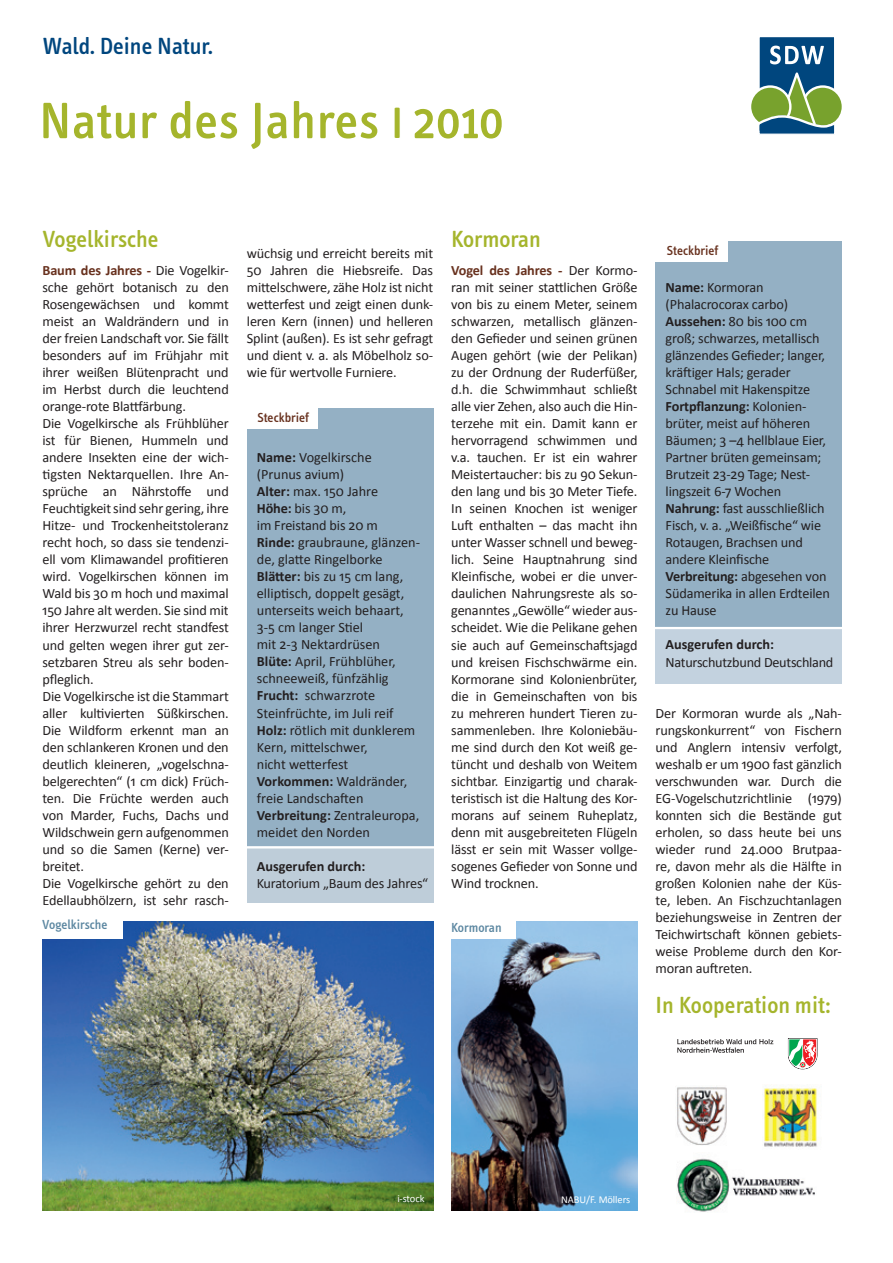
<style>
.page{position:relative;width:893px;height:1263px;background:#fff}
.page>*{position:absolute;margin:0;border:0;box-sizing:border-box;transform-origin:0 0}
.t1{font:500 52.5px "Info Text";letter-spacing:.015em;color:#a5b52c}
.t2{font:500 24px "Info Text";color:#a5b52c}
.t3{font:500 24px "Info Text";color:#00467e}
.t4{font:14.25px/17px "Calibri";letter-spacing:-.01em;color:#231f20}
.t5{font:700 14.25px "Calibri";color:#231f20}
.t6{font:500 13.5px "Info Text";color:#5c87a1}
.t7{font:500 13.5px "Info Text";color:#68311e}
.t8{font:10.5px "Calibri";letter-spacing:-.01em;color:#fff}
.s1{font-size:45px}
.s2{font-weight:700;color:#68311e}
.s3{font-weight:700}
</style>
<div class="page">
<div style="left:656px;top:628px;width:186px;height:55px;background:#c3d2df"></div>
<div style="left:656px;top:241px;width:186px;height:387px;background:#94b0c4"></div>
<svg style="left:750px;top:87px;width:40px;height:40px"></svg>
<div style="left:749px;top:85px;width:42px;height:43px;border:2px solid #fff;border-radius:50%"></div>
<svg style="left:758px;top:37px;width:84px;height:98px"></svg>
<img style="left:451px;top:921px;width:187px;height:290px">
<img style="left:43px;top:921px;width:390px;height:290px">
<div style="left:23px;top:917px;width:100px;height:21px;background:#fff"></div>
<div style="left:441px;top:911px;width:75px;height:27px;background:#fff"></div>
<div style="left:648px;top:233px;width:79px;height:28px;background:#fff"></div>
<div style="left:247px;top:408px;width:186px;height:439px;background:#94b0c4"></div>
<div style="left:247px;top:846px;width:186px;height:56px;background:#becdd9"></div>
<div style="left:242px;top:402px;width:76px;height:27px;background:#fff"></div>
<hr style="left:244px;top:846px;width:193px;height:2px;background:#fff">
<hr style="left:653px;top:627px;width:193px;height:2px;background:#fff">
<img style="left:764px;top:1088px;width:53px;height:59px">
<img style="left:676px;top:1087px;width:51px;height:58px">
<svg style="left:677px;top:1039px;width:96px;height:14px"></svg>
<svg style="left:788px;top:1038px;width:29px;height:31px"></svg>
<img style="left:676px;top:1158px;width:139px;height:54px">
<h2 class="t3" style="left:43px;top:33px;width:172px">Wald. Deine Natur.</h2>
<h1 class="t1" style="left:39px;top:91px;width:466px">Natur des Jahres <span class="s1">I</span> 2010</h1>
<h2 class="t2" style="left:43px;top:226px;width:117px">Vogelkirsche</h2>
<p class="t4" style="left:43px;top:261px;width:188px"><span class="s2">Baum des Jahres -</span> Die Vogelkir&shy;sche gehört botanisch zu den<br>Rosengewächsen und kommt meist an Waldrändern und in der freien Landschaft vor. Sie fällt besonders auf im Frühjahr mit ihrer weißen Blütenpracht und im Herbst durch die leuchtend orange-rote Blattfärbung.<br>Die Vogelkirsche als Frühblüher ist für Bienen, Hummeln und andere Insekten eine der wich&shy;tigsten Nektarquellen. Ihre An&shy;sprüche an Nährstoffe und<br>Feuchtigkeit sind sehr gering, ihre<br>Hitze- und Trockenheitstoleranz recht hoch, so dass sie tendenzi&shy;ell vom Klimawandel profitieren wird. Vogelkirschen können im<br>Wald bis 30 m hoch und maximal<br>150 Jahre alt werden. Sie sind mit ihrer Herzwurzel recht standfest und gelten wegen ihrer gut zer&shy;setzbaren Streu als sehr boden&shy;pfleglich.<br>Die Vogelkirsche ist die Stammart aller kultivierten Süßkirschen.<br>Die Wildform erkennt man an den schlankeren Kronen und den deutlich kleineren, „vogelschna&shy;belgerechten“ (1 cm dick) Früch&shy;ten. Die Früchte werden auch von Marder, Fuchs, Dachs und<br>Wildschwein gern aufgenommen und so die Samen (Kerne) ver&shy;breitet.<br>Die Vogelkirsche gehört zu den<br>Edellaubhölzern, ist sehr rasch-</p>
<p class="t6" style="left:42px;top:917px;width:67px">Vogelkirsche</p>
<p class="t4" style="left:247px;top:244px;width:188px;text-align:justify">wüchsig und erreicht bereits mit 50 Jahren die Hiebsreife. Das mittelschwere, zähe Holz ist nicht wetterfest und zeigt einen dunk&shy;leren Kern (innen) und helleren Splint (außen). Es ist sehr gefragt und dient v. a. als Möbelholz so&shy;wie für wertvolle Furniere.</p>
<p class="t7" style="left:257px;top:410px;width:53px">Steckbrief</p>
<p class="t4" style="left:257px;top:448px;width:165px"><span class="s3">Name:</span> Vogelkirsche<br>(Prunus avium)<br><span class="s3">Alter:</span> max. 150 Jahre<br><span class="s3">Höhe:</span> bis 30 m,<br>im Freistand bis 20 m<br><span class="s3">Rinde:</span> graubraune, glänzen&shy;de, glatte Ringelborke<br><span class="s3">Blätter:</span> bis zu 15 cm lang, elliptisch, doppelt gesägt, unterseits weich behaart,<br>3-5 cm langer Stiel<br>mit 2-3 Nektardrüsen<br><span class="s3">Blüte:</span> April, Frühblüher, schneeweiß, fünfzählig<br><span class="s3">Frucht:</span> schwarzrote<br>Steinfrüchte, im Juli reif<br><span class="s3">Holz:</span> rötlich mit dunklerem<br>Kern, mittelschwer,<br>nicht wetterfest<br><span class="s3">Vorkommen:</span> Waldränder, freie Landschaften<br><span class="s3">Verbreitung:</span> Zentraleuropa, meidet den Norden</p>
<p class="t5" style="left:257px;top:857px;width:110px">Ausgerufen durch:</p>
<p class="t4" style="left:257px;top:874px;width:173px">Kuratorium „Baum des Jahres“</p>
<h2 class="t2" style="left:451px;top:226px;width:91px">Kormoran</h2>
<p class="t4" style="left:451px;top:261px;width:188px;text-align:justify"><span class="s2">Vogel des Jahres -</span> Der Kormo&shy;ran mit seiner stattlichen Größe von bis zu einem Meter, seinem schwarzen, metallisch glänzen&shy;den Gefieder und seinen grünen Augen gehört (wie der Pelikan) zu der Ordnung der Ruderfüßer, d.h. die Schwimmhaut schließt alle vier Zehen, also auch die Hin&shy;terzehe mit ein. Damit kann er hervorragend schwimmen und v.a. tauchen. Er ist ein wahrer Meistertaucher: bis zu 90 Sekun&shy;den lang und bis 30 Meter Tiefe.<br>In seinen Knochen ist weniger Luft enthalten – das macht ihn unter Wasser schnell und beweg&shy;lich. Seine Hauptnahrung sind Kleinfische, wobei er die unver&shy;daulichen Nahrungsreste als so&shy;genanntes „Gewölle“ wieder aus&shy;scheidet. Wie die Pelikane gehen sie auch auf Gemeinschaftsjagd und kreisen Fischschwärme ein.<br>Kormorane sind Kolonienbrüter, die in Gemeinschaften von bis zu mehreren hundert Tieren zu&shy;sammenleben. Ihre Koloniebäu&shy;me sind durch den Kot weiß ge&shy;tüncht und deshalb von Weitem sichtbar. Einzigartig und charak&shy;teristisch ist die Haltung des Kor&shy;morans auf seinem Ruheplatz, denn mit ausgebreiteten Flügeln lässt er sein mit Wasser vollge&shy;sogenes Gefieder von Sonne und Wind trocknen.</p>
<p class="t6" style="left:451px;top:920px;width:52px">Kormoran</p>
<p class="t7" style="left:667px;top:243px;width:53px">Steckbrief</p>
<p class="t4" style="left:666px;top:278px;width:166px"><span class="s3">Name:</span> Kormoran (Phalacrocorax carbo)<br><span class="s3">Aussehen:</span> 80 bis 100 cm groß; schwarzes, metallisch glänzendes Gefieder; langer, kräftiger Hals; gerader<br>Schnabel mit Hakenspitze<br><span class="s3">Fortpflanzung:</span> Kolonien&shy;brüter, meist auf höheren<br>Bäumen; 3 –4 hellblaue Eier,<br>Partner brüten gemeinsam;<br>Brutzeit 23-29 Tage; Nest&shy;lingszeit 6-7 Wochen<br><span class="s3">Nahrung:</span> fast ausschließlich<br>Fisch, v. a. „Weißfische“ wie<br>Rotaugen, Brachsen und andere Kleinfische<br><span class="s3">Verbreitung:</span> abgesehen von<br>Südamerika in allen Erdteilen zu Hause</p>
<p class="t5" style="left:666px;top:636px;width:110px">Ausgerufen durch:</p>
<p class="t4" style="left:666px;top:653px;width:169px">Naturschutzbund Deutschland</p>
<p class="t4" style="left:656px;top:704px;width:188px;text-align:justify">Der Kormoran wurde als „Nah&shy;rungskonkurrent“ von Fischern und Anglern intensiv verfolgt, weshalb er um 1900 fast gänzlich verschwunden war. Durch die EG-Vogelschutzrichtlinie (1979) konnten sich die Bestände gut erholen, so dass heute bei uns wieder rund 24.000 Brutpaa&shy;re, davon mehr als die Hälfte in großen Kolonien nahe der Küs&shy;te, leben. An Fischzuchtanlagen beziehungsweise in Zentren der Teichwirtschaft können gebiets&shy;weise Probleme durch den Kor&shy;moran auftreten.</p>
<h2 class="t2" style="left:656px;top:991px;width:176px">In Kooperation mit:</h2>
<p class="t8" style="left:397px;top:1192px;width:29px">i-stock</p>
<p class="t8" style="left:561px;top:1192px;width:70px">NABU/F. Möllers</p>
</div>
